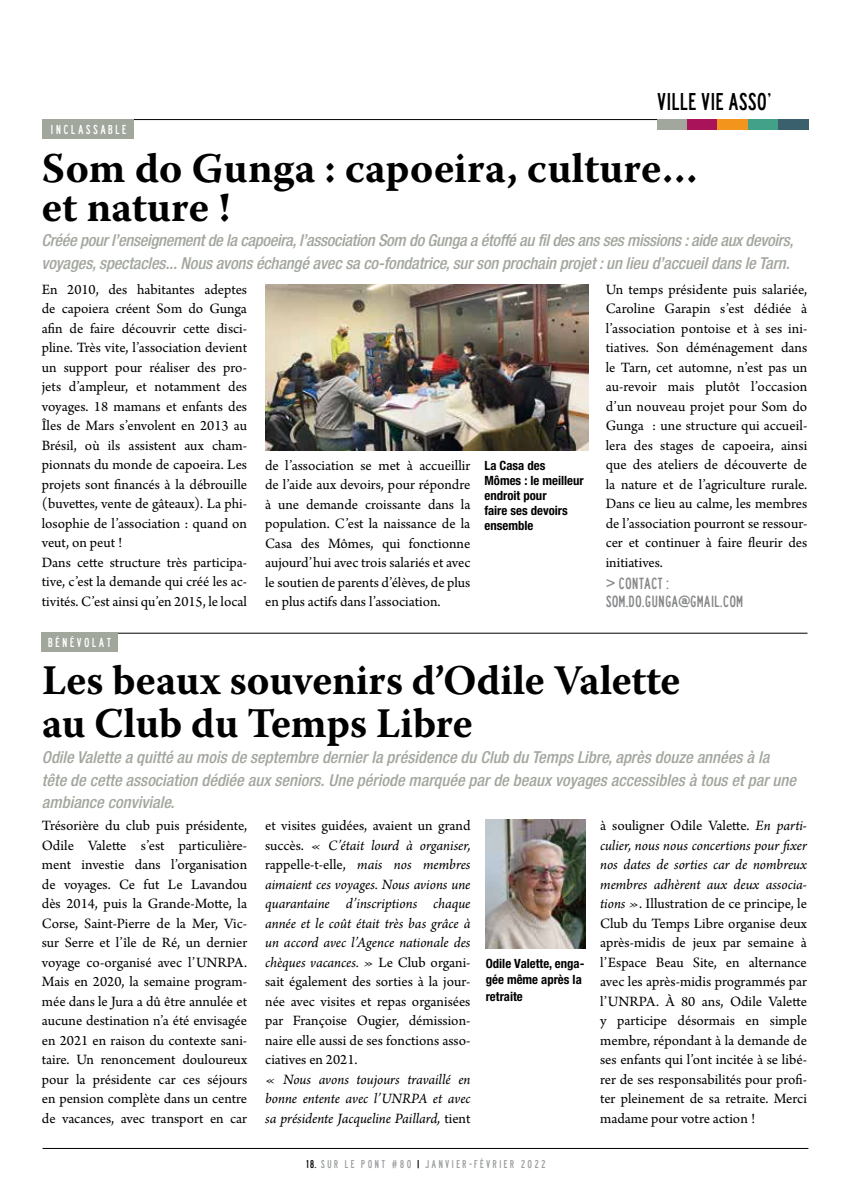
<style>
.page{position:relative;width:851px;height:1191px;background:#fff}
.page>*{position:absolute;margin:0;border:0;box-sizing:border-box;transform-origin:0 0}
.t1{font:700 42px/39px "Warnock Pro";color:#000}
.t2{font:22.5px "lanea";color:#000}
.t3{font:italic 500 condensed 16.5px/22.5px "Helvetica Neue";color:#a2a79e}
.t4{font:italic 500 condensed 16.5px/22.5px "Helvetica Neue";letter-spacing:-.02em;color:#a2a79e}
.t5{font:15px/19.5px "Arno Pro";color:#000;text-align:justify}
.t6{font:italic 15px/19.5px "Arno Pro";letter-spacing:-.005em;color:#000;text-align:justify}
.t7{font:15px/18px "lanea";color:#87888a}
.t8{font:700 condensed 12.75px/15px "Helvetica Neue";color:#000}
.t9{font:12px "lanea";letter-spacing:.2em;color:#fff}
.t10{font:10.5px "lanea";letter-spacing:.2em;color:#9c9e9f}
.s1{font-style:italic}
.s2{font-style:normal}
.s3{color:#000}
</style>
<div class="page">
<hr style="left:43px;top:1148px;width:765px;height:1px;background:#000">
<hr style="left:43px;top:119px;width:764px;height:1px;background:#000">
<div style="left:657px;top:119px;width:30px;height:10px;background:#a2a79e"></div>
<div style="left:687px;top:119px;width:30px;height:10px;background:#a81359"></div>
<div style="left:717px;top:119px;width:30px;height:10px;background:#f3951c"></div>
<div style="left:747px;top:119px;width:31px;height:10px;background:#42a289"></div>
<div style="left:778px;top:119px;width:30px;height:10px;background:#3a606e"></div>
<div style="left:42px;top:119px;width:91px;height:20px;background:#a2a79e"></div>
<img style="left:265px;top:284px;width:323px;height:167px">
<hr style="left:42px;top:633px;width:765px;height:1px;background:#000">
<div style="left:41px;top:633px;width:77px;height:19px;background:#a2a79e"></div>
<img style="left:485px;top:820px;width:100px;height:129px">
<h2 class="t2" style="left:657px;top:88px;width:116px">VILLE VIE ASSO’</h2>
<p class="t9" style="left:50px;top:122px;width:78px">INCLASSABLE</p>
<h1 class="t1" style="left:42px;top:148px;width:657px">Som do Gunga : capoeira, culture… et nature !</h1>
<p class="t4" style="left:41px;top:229px;width:753px">Créée pour l’enseignement de la capoeira, l’association Som do Gunga a étoffé au fil des ans ses missions : aide aux devoirs, voyages, spectacles... Nous avons échangé avec sa co-fondatrice, sur son prochain projet : un lieu d’accueil dans le Tarn.</p>
<p class="t5" style="left:42px;top:280px;width:207px;text-align:left">En 2010, des habitantes adeptes de capoiera créent Som do Gunga afin de faire découvrir cette disci&shy;pline. Très vite, l’association devient un support pour réaliser des pro&shy;jets d’ampleur, et notamment des voyages. 18 mamans et enfants des Îles de Mars s’envolent en 2013 au Brésil, où ils assistent aux cham&shy;pionnats du monde de capoeira. Les projets sont financés à la débrouille (buvettes, vente de gâteaux). La phi&shy;losophie de l’association : quand on veut, on peut !<br>Dans cette structure très participa&shy;tive, c’est la demande qui créé les ac&shy;tivités. C’est ainsi qu’en 2015, le local</p>
<p class="t5" style="left:605px;top:280px;width:203px">Un temps présidente puis salariée, Caroline Garapin s’est dédiée à l’association pontoise et à ses ini&shy;tiatives. Son déménagement dans le Tarn, cet automne, n’est pas un au-revoir mais plutôt l’occasion d’un nouveau projet pour Som do Gunga : une structure qui accueil&shy;lera des stages de capoeira, ainsi que des ateliers de découverte de la nature et de l’agriculture rurale.<br>Dans ce lieu au calme, les membres de l’association pourront se ressour&shy;cer et continuer à faire fleurir des initiatives.</p>
<p class="t7" style="left:605px;top:575px;width:139px">&gt; CONTACT :<br>SOM.DO.GUNGA@GMAIL.COM</p>
<p class="t5" style="left:265px;top:456px;width:207px">de l’association se met à accueillir de l’aide aux devoirs, pour répondre à une demande croissante dans la population. C’est la naissance de la Casa des Mômes, qui fonctionne aujourd’hui avec trois salariés et avec le soutien de parents d’élèves, de plus en plus actifs dans l’association.</p>
<p class="t8" style="left:484px;top:458px;width:101px">La Casa des<br>Mômes : le meilleur endroit pour<br>faire ses devoirs ensemble</p>
<p class="t9" style="left:48px;top:636px;width:64px">BÉNÉVOLAT</p>
<h1 class="t1" style="left:42px;top:657px;width:639px;line-height:43.5px">Les beaux souvenirs d’Odile Valette au Club du Temps Libre</h1>
<p class="t3" style="left:42px;top:745px;width:755px">Odile Valette a quitté au mois de septembre dernier la présidence du Club du Temps Libre, après douze années à la tête de cette association dédiée aux seniors. Une période marquée par de beaux voyages accessibles à tous et par une ambiance conviviale.</p>
<p class="t5" style="left:42px;top:817px;width:207px">Trésorière du club puis présidente, Odile Valette s’est particulière&shy;ment investie dans l’organisation de voyages. Ce fut Le Lavandou dès 2014, puis la Grande-Motte, la Corse, Saint-Pierre de la Mer, Vic&shy;sur Serre et l’île de Ré, un dernier voyage co-organisé avec l’UNRPA.<br>Mais en 2020, la semaine program&shy;mée dans le Jura a dû être annulée et aucune destination n’a été envisagée en 2021 en raison du contexte sani&shy;taire. Un renoncement douloureux pour la présidente car ces séjours en pension complète dans un centre de vacances, avec transport en car</p>
<p class="t5" style="left:265px;top:817px;width:207px">et visites guidées, avaient un grand succès. <span class="s1">« C’était lourd à organiser, </span>rappelle-t-elle, <span class="s1">mais nos membres aimaient ces voyages. Nous avions une quarantaine d’inscriptions chaque année et le coût était très bas grâce à un accord avec l’Agence nationale des chèques vacances. »</span> Le Club organi&shy;sait également des sorties à la jour&shy;née avec visites et repas organisées par Françoise Ougier, démission&shy;naire elle aussi de ses fonctions asso&shy;ciatives en 2021.</p>
<p class="t5" style="left:600px;top:816px;width:208px">à souligner Odile Valette. <span class="s1">En parti&shy;culier, nous nous concertions pour fixer nos dates de sorties car de nombreux membres adhèrent aux deux associa&shy;tions »</span>. Illustration de ce principe, le Club du Temps Libre organise deux après-midis de jeux par semaine à l’Espace Beau Site, en alternance avec les après-midis programmés par l’UNRPA. À 80 ans, Odile Valette y participe désormais en simple membre, répondant à la demande de ses enfants qui l’ont incitée à se libé&shy;rer de ses responsabilités pour profi&shy;ter pleinement de sa retraite. Merci madame pour votre action !</p>
<p class="t8" style="left:485px;top:954px;width:100px;line-height:16.6px">Odile Valette, enga&shy;gée même après la retraite</p>
<p class="t6" style="left:265px;top:1070px;width:207px">« Nous avons toujours travaillé en bonne entente avec l’UNRPA et avec sa présidente Jacqueline Paillard, <span class="s2">tient</span></p>
<p class="t10" style="left:305px;top:1157px;width:108px"><span class="s3">18.</span> SUR LE PONT #80</p>
<p class="t10" style="left:424px;top:1157px;width:123px">JANVIER-FÉVRIER 2022</p>
</div>
